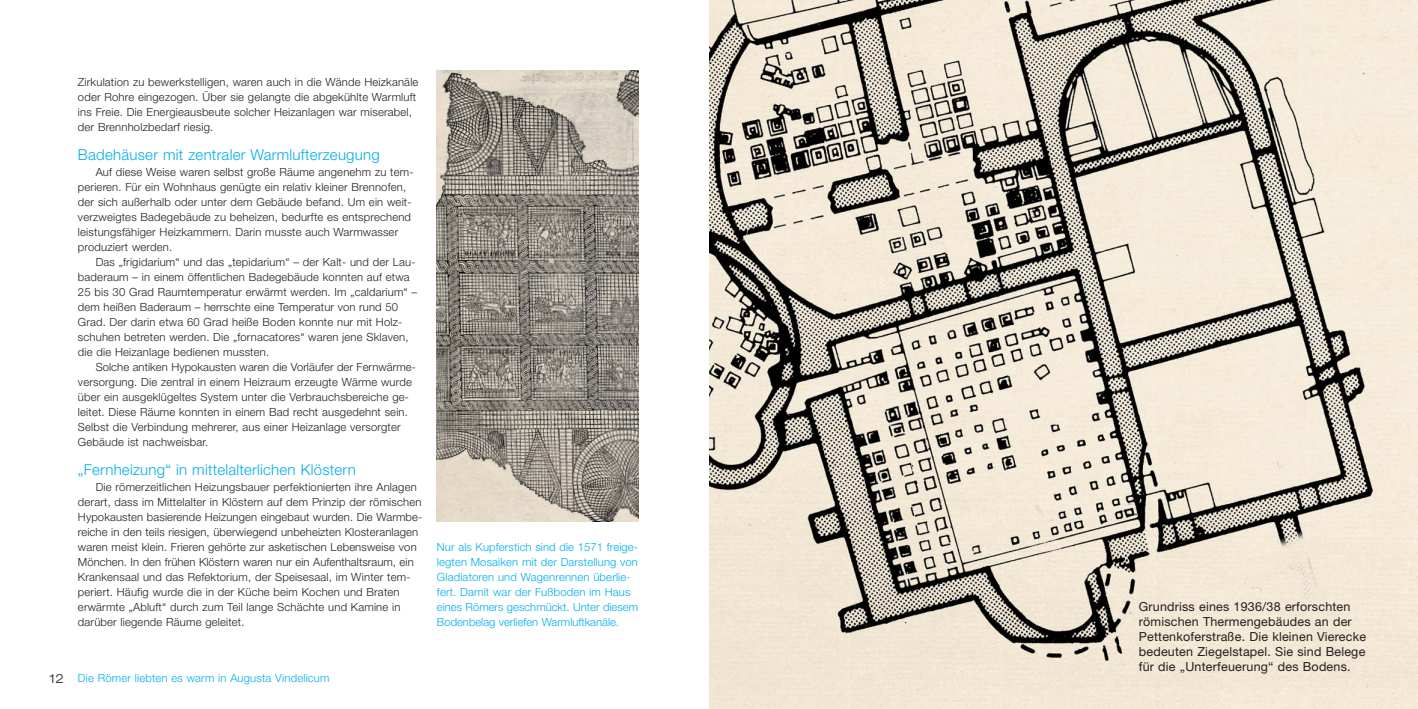
<style>
.page{position:relative;width:1418px;height:709px;background:#fff}
.page>*{position:absolute;margin:0;border:0;box-sizing:border-box;transform-origin:0 0}
.t1{font:300 15px "Helvetica Neue";letter-spacing:.015em;color:#00aeef}
.t2{font:12.5px/15px "Helvetica Neue";letter-spacing:.015em;color:#231f20}
.t3{font:300 11.25px/15px "Helvetica Neue";letter-spacing:.015em;color:#231f20}
.t4{font:300 11.25px/15px "Helvetica Neue";letter-spacing:.015em;color:#00aeef}
.s1{font-stretch:expanded;font-size:12.5px;color:#231f20}
</style>
<div class="page">
<img style="left:709px;top:0;width:708px;height:709px">
<img style="left:437px;top:71px;width:201px;height:450px">
<p class="t3" style="left:78px;top:75px;width:342px">Zirkulation zu bewerkstelligen, waren auch in die Wände Heizkanäle oder Rohre eingezogen. Über sie gelangte die abgekühlte Warmluft ins Freie. Die Energieausbeute solcher Heizanlagen war miserabel, der Brennholzbedarf riesig.</p>
<h1 class="t1" style="left:78px;top:149px;width:303px">Badehäuser mit zentraler Warmlufterzeugung</h1>
<p class="t3" style="left:78px;top:165px;width:337px;text-indent:18px">Auf diese Weise waren selbst große Räume angenehm zu tem&shy;perieren. Für ein Wohnhaus genügte ein relativ kleiner Brennofen, der sich außerhalb oder unter dem Gebäude befand. Um ein weit&shy;verzweigtes Badegebäude zu beheizen, bedurfte es entsprechend leis tungsfähiger Heizkammern. Darin musste auch Warmwasser produziert werden.</p>
<p class="t3" style="left:78px;top:255px;width:341px;text-indent:18px">Das „frigidarium“ und das „tepidarium“ – der Kalt- und der Lau - baderaum – in einem öffentlichen Badegebäude konnten auf etwa 25 bis 30 Grad Raumtemperatur erwärmt werden. Im „caldarium“ – dem heißen Baderaum – herrschte eine Tempe ratur von rund 50<br>Grad. Der darin etwa 60 Grad heiße Boden konnte nur mit Holz - schuhen betreten werden. Die „fornacatores“ waren jene Sklaven, die die Heiz anlage bedienen mussten.</p>
<p class="t3" style="left:78px;top:360px;width:339px;text-indent:18px">Solche antiken Hypokausten waren die Vorläufer der Fernwärme - versorgung. Die zentral in einem Heizraum erzeugte Wärme wurde über ein ausgeklügeltes System unter die Verbrauchsbereiche ge - leitet. Diese Räume konnten in einem Bad recht ausgedehnt sein.<br>Selbst die Verbindung mehrerer, aus einer Heizanlage versorgter Gebäude ist nachweisbar.</p>
<h1 class="t1" style="left:78px;top:464px;width:279px">„Fernheizung“ in mittelalterlichen Klöstern</h1>
<p class="t3" style="left:78px;top:480px;width:346px;text-indent:18px">Die römerzeitlichen Heizungsbauer perfektionierten ihre An lagen derart, dass im Mittelalter in Klöstern auf dem Prinzip der römischen Hypo kaus ten basierende Heizungen eingebaut wurden. Die Warm be - reiche in den teils riesigen, überwiegend unbeheizten Klos teran lagen waren meist klein. Frieren gehörte zur asketischen Lebensweise von Mönchen. In den frühen Klöstern waren nur ein Aufenthaltsraum, ein Krankensaal und das Refektorium, der Speisesaal, im Winter tem&shy;periert. Häufig wurde die in der Küche beim Kochen und Bra ten erwärmte „Abluft“ durch zum Teil lange Schächte und Kamine in darüber liegende Räume geleitet.</p>
<p class="t4" style="left:437px;top:540px;width:203px">Nur als Kupferstich sind die 1571 freige&shy;legten Mosaiken mit der Darstellung von Gladiatoren und Wagenrennen über lie - fert. Damit war der Fußboden im Haus eines Römers ge schmückt. Unter diesem Bodenbelag verliefen Warmluftkanäle.</p>
<p class="t4" style="left:50px;top:671px;width:281px"><span class="s1">12</span> Die Römer liebten es warm in Augusta Vindelicum</p>
<p class="t2" style="left:1138px;top:600px;width:229px">Grundriss eines 1936/38 erforschten römischen Thermengebäudes an der Pettenkoferstraße. Die kleinen Vierecke bedeuten Ziegelstapel. Sie sind Belege für die „Unterfeuerung“ des Bodens.</p>
</div>
